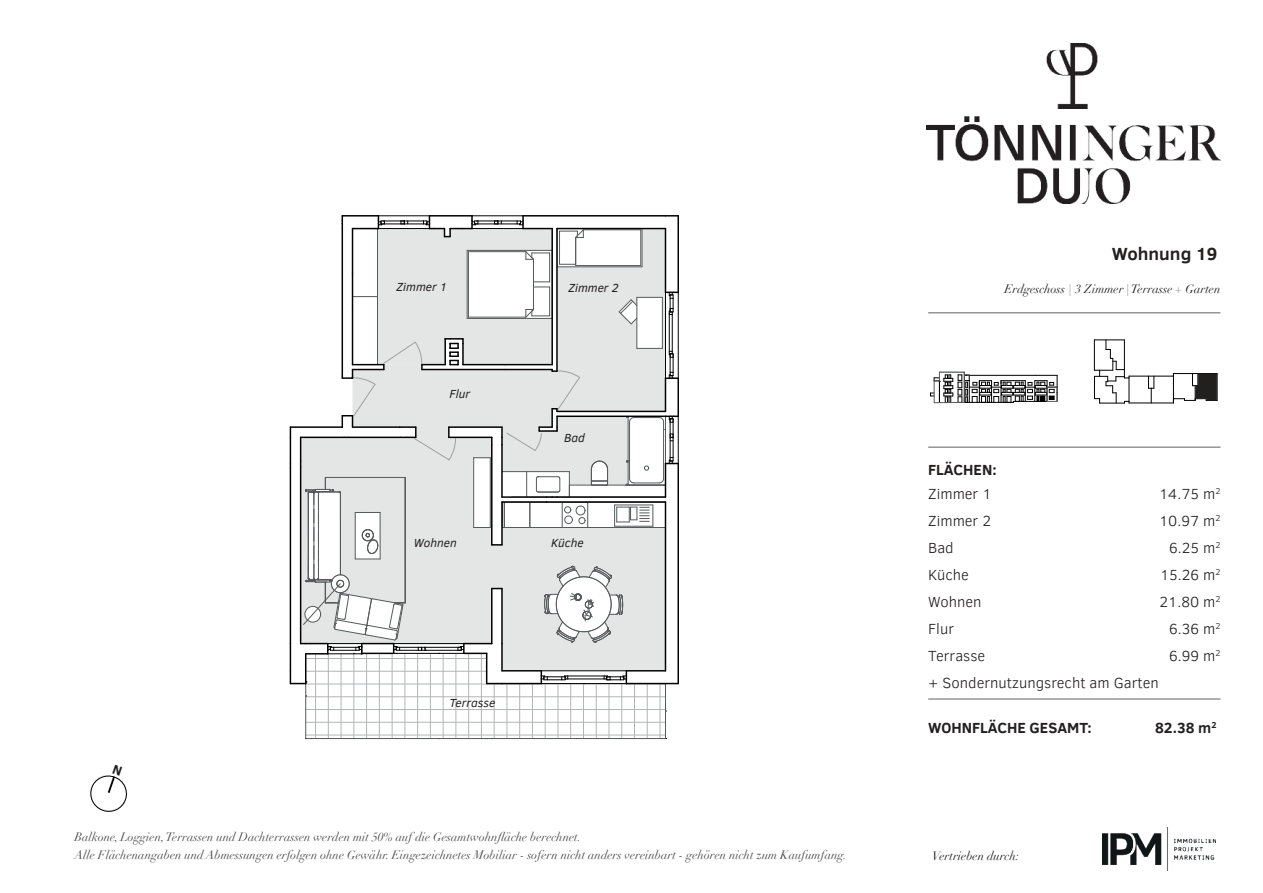
<style>
.page{position:relative;width:1263px;height:893px;background:#fff}
.page>*{position:absolute;margin:0;border:0;box-sizing:border-box;transform-origin:0 0}
.t1{font:700 18px "Clear Sans";color:#221f1f}
.t2{font:300 15px "Clear Sans";color:#221f1f}
.t3{font:700 15px "Clear Sans";color:#221f1f}
.t4{font:italic 12px/18px "Didot";color:#4c4c4e}
.t5{font:italic 12px "Didot";color:#221f1f}
.t6{font:italic 12px "Clear Sans";color:#221f1f}
</style>
<div class="page">
<img style="left:1102px;top:827px;width:113px;height:43px">
<hr style="left:306px;top:735px;width:359px;height:1px;background:#b2b5b6">
<hr style="left:306px;top:722px;width:359px;height:1px;background:#b2b5b6">
<hr style="left:306px;top:709px;width:359px;height:1px;background:#b2b5b6">
<hr style="left:306px;top:696px;width:359px;height:1px;background:#b2b5b6">
<hr style="left:306px;top:684px;width:359px;height:1px;background:#b2b5b6">
<hr style="left:660px;top:683px;width:1px;height:55px;background:#b2b5b6">
<hr style="left:647px;top:683px;width:1px;height:55px;background:#b2b5b6">
<hr style="left:634px;top:683px;width:1px;height:55px;background:#b2b5b6">
<hr style="left:621px;top:683px;width:1px;height:55px;background:#b2b5b6">
<hr style="left:609px;top:683px;width:1px;height:55px;background:#b2b5b6">
<hr style="left:596px;top:683px;width:1px;height:55px;background:#b2b5b6">
<hr style="left:583px;top:683px;width:1px;height:55px;background:#b2b5b6">
<hr style="left:570px;top:683px;width:1px;height:55px;background:#b2b5b6">
<hr style="left:558px;top:683px;width:1px;height:55px;background:#b2b5b6">
<hr style="left:545px;top:683px;width:1px;height:55px;background:#b2b5b6">
<hr style="left:532px;top:683px;width:1px;height:55px;background:#b2b5b6">
<hr style="left:519px;top:683px;width:1px;height:55px;background:#b2b5b6">
<hr style="left:506px;top:683px;width:1px;height:55px;background:#b2b5b6">
<hr style="left:494px;top:683px;width:1px;height:55px;background:#b2b5b6">
<hr style="left:481px;top:653px;width:1px;height:85px;background:#b2b5b6">
<hr style="left:468px;top:653px;width:1px;height:85px;background:#b2b5b6">
<hr style="left:455px;top:653px;width:1px;height:85px;background:#b2b5b6">
<hr style="left:443px;top:653px;width:1px;height:85px;background:#b2b5b6">
<hr style="left:430px;top:653px;width:1px;height:85px;background:#b2b5b6">
<hr style="left:417px;top:653px;width:1px;height:85px;background:#b2b5b6">
<hr style="left:404px;top:653px;width:1px;height:85px;background:#b2b5b6">
<hr style="left:392px;top:653px;width:1px;height:85px;background:#b2b5b6">
<hr style="left:379px;top:653px;width:1px;height:85px;background:#b2b5b6">
<hr style="left:366px;top:653px;width:1px;height:85px;background:#b2b5b6">
<hr style="left:353px;top:653px;width:1px;height:85px;background:#b2b5b6">
<hr style="left:341px;top:653px;width:1px;height:85px;background:#b2b5b6">
<hr style="left:328px;top:653px;width:1px;height:85px;background:#b2b5b6">
<hr style="left:315px;top:653px;width:1px;height:85px;background:#b2b5b6">
<hr style="left:678px;top:292px;width:1px;height:86px;background:#000">
<hr style="left:678px;top:416px;width:1px;height:47px;background:#000">
<hr style="left:665px;top:671px;width:1px;height:67px;background:#565a5b">
<hr style="left:306px;top:738px;width:359px;height:1px;background:#565a5b">
<hr style="left:305px;top:682px;width:1px;height:56px;background:#565a5b">
<hr style="left:677px;top:463px;width:2px;height:220px;background:#000">
<hr style="left:677px;top:378px;width:2px;height:38px;background:#000">
<hr style="left:677px;top:216px;width:2px;height:76px;background:#000">
<svg style="left:290px;top:215px;width:388px;height:469px"></svg>
<hr style="left:928px;top:698px;width:292px;height:2px;background:#939597">
<hr style="left:928px;top:446px;width:292px;height:2px;background:#939597">
<img style="left:926px;top:43px;width:294px;height:160px">
<hr style="left:928px;top:312px;width:292px;height:1px;background:#939597">
<svg style="left:1148px;top:377px;width:7px;height:26px"></svg>
<hr style="left:1129px;top:376px;width:44px;height:1px;background:#000">
<hr style="left:1173px;top:373px;width:44px;height:1px;background:#000">
<hr style="left:1129px;top:403px;width:44px;height:1px;background:#000">
<svg style="left:1094px;top:340px;width:36px;height:64px"></svg>
<svg style="left:1173px;top:374px;width:45px;height:29px"></svg>
<svg style="left:930px;top:372px;width:128px;height:31px"></svg>
<svg style="left:90px;top:775px;width:38px;height:37px"></svg>
<p class="t6" style="left:396px;top:280px;width:52px">Zimmer 1</p>
<p class="t6" style="left:568px;top:281px;width:52px">Zimmer 2</p>
<p class="t6" style="left:449px;top:387px;width:22px">Flur</p>
<p class="t6" style="left:414px;top:536px;width:44px">Wohnen</p>
<p class="t6" style="left:564px;top:431px;width:22px">Bad</p>
<p class="t6" style="left:551px;top:536px;width:34px">Küche</p>
<p class="t6" style="left:449px;top:696px;width:47px">Terrasse</p>
<p class="t4" style="left:74px;top:827px;width:774px">Balkone, Loggien, Terrassen und Dachterrassen werden mit 50% auf die Gesamtwohnfläche berechnet.<br>Alle Flächenangaben und Abmessungen erfolgen ohne Gewähr. Eingezeichnetes Mobiliar - sofern nicht anders vereinbart - gehören nicht zum Kaufumfang.</p>
<h1 class="t1" style="left:1112px;top:247px;width:107px">Wohnung 19</h1>
<p class="t5" style="left:1004px;top:284px;width:218px">Erdgeschoss | 3 Zimmer | Terrasse + Garten</p>
<p class="t3" style="left:928px;top:464px;width:70px">FLÄCHEN:</p>
<p class="t2" style="left:928px;top:488px;width:65px">Zimmer 1</p>
<p class="t2" style="left:1159px;top:488px;width:63px">14.75 m<sup>2</sup></p>
<p class="t2" style="left:928px;top:515px;width:64px">Zimmer 2</p>
<p class="t2" style="left:1159px;top:515px;width:63px">10.97 m<sup>2</sup></p>
<p class="t2" style="left:928px;top:542px;width:27px">Bad</p>
<p class="t2" style="left:1169px;top:542px;width:53px">6.25 m<sup>2</sup></p>
<p class="t2" style="left:928px;top:569px;width:42px">Küche</p>
<p class="t2" style="left:1160px;top:569px;width:62px">15.26 m<sup>2</sup></p>
<p class="t2" style="left:928px;top:596px;width:55px">Wohnen</p>
<p class="t2" style="left:1159px;top:596px;width:62px">21.80 m<sup>2</sup></p>
<p class="t2" style="left:928px;top:623px;width:28px">Flur</p>
<p class="t2" style="left:1169px;top:623px;width:53px">6.36 m<sup>2</sup></p>
<p class="t2" style="left:928px;top:650px;width:59px">Terrasse</p>
<p class="t2" style="left:1169px;top:650px;width:53px">6.99 m<sup>2</sup></p>
<p class="t2" style="left:928px;top:677px;width:232px">+ Sondernutzungsrecht am Garten</p>
<p class="t3" style="left:928px;top:722px;width:165px">WOHNFLÄCHE GESAMT:</p>
<p class="t3" style="left:1155px;top:722px;width:63px">82.38 m<sup>2</sup></p>
<p class="t5" style="left:932px;top:849px;width:88px">Vertrieben durch:</p>
</div>
